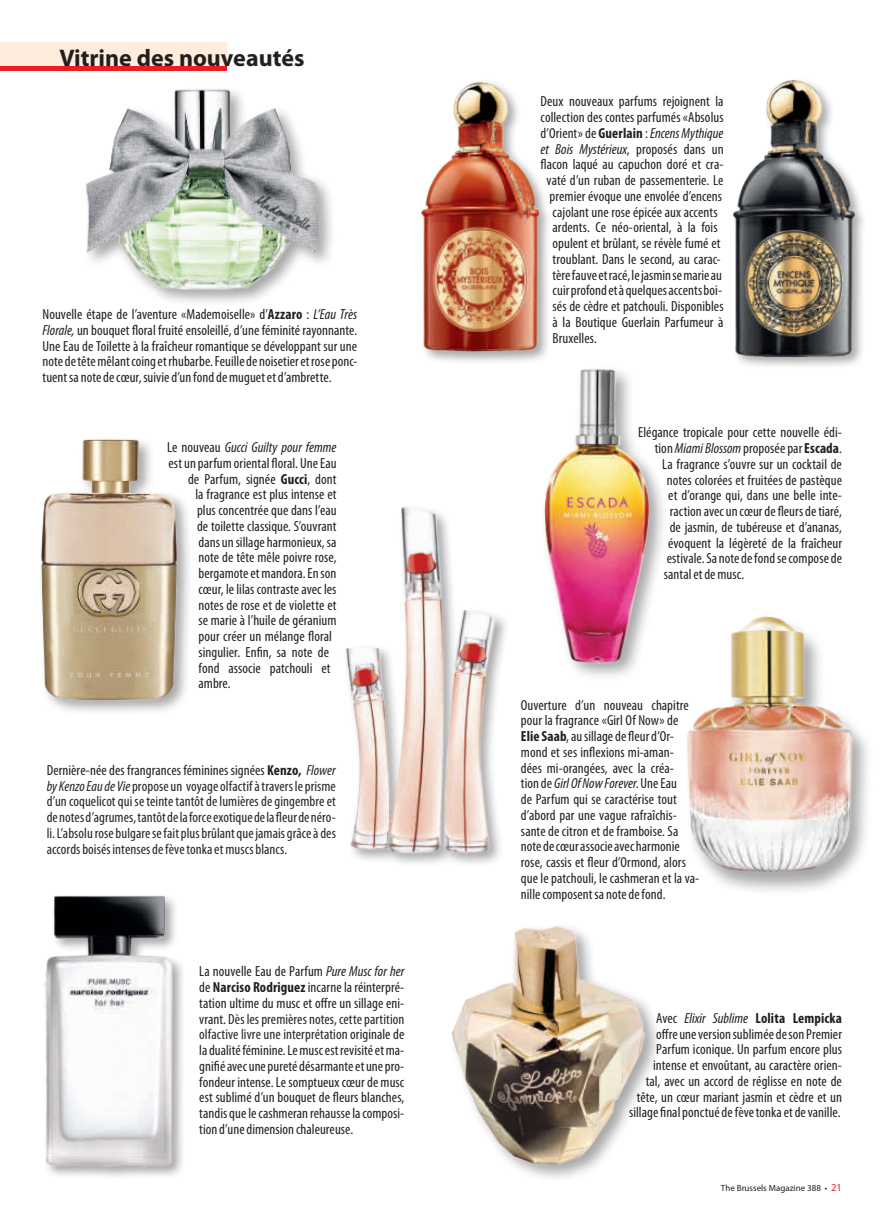
<style>
.page{position:relative;width:893px;height:1212px;background:#fff}
.page>*{position:absolute;margin:0;border:0;box-sizing:border-box;transform-origin:0 0}
.t1{font:700 24px "Myriad Pro";color:#231f20}
.t2{font:condensed 14.7px/15.8px "Myriad Pro";letter-spacing:.005em;color:#231f20;text-align:justify}
.t3{font:condensed 14.7px/15.8px "Myriad Pro";letter-spacing:.005em;color:#262626;text-align:justify}
.t4{font:italic condensed 14.7px "Myriad Pro";color:#231f20}
.t5{font:9px "Myriad Pro";color:#231f20}
.s1{font-weight:700}
.s2{font-style:italic}
.s3{font-style:normal}
.s4{color:#231f20}
.s5{font-weight:700;color:#231f20}
.s6{color:#262626}
.s7{font-weight:700;font-style:normal}
.s8{font-size:10.5px;color:#ee1d23}
</style>
<div class="page">
<div style="left:0;top:43px;width:226px;height:25px;background:#feeddc"></div>
<hr style="left:0;top:66px;width:226px;height:4px;background:#ee1d23">
<div style="left:731px;top:78px;width:137px;height:292px;background:#231f20;opacity:.4"></div>
<img style="left:733px;top:79px;width:123px;height:277px">
<div style="left:419px;top:79px;width:134px;height:286px;background:#231f20;opacity:.4"></div>
<img style="left:420px;top:79px;width:119px;height:280px">
<img style="left:85px;top:89px;width:245px;height:212px">
<img style="left:346px;top:507px;width:160px;height:357px">
<div style="left:42px;top:893px;width:144px;height:288px;background:#231f20;opacity:.4"></div>
<img style="left:43px;top:893px;width:132px;height:276px">
<div style="left:449px;top:922px;width:214px;height:260px;background:#231f20;opacity:.4"></div>
<img style="left:449px;top:922px;width:214px;height:246px">
<div style="left:38px;top:436px;width:155px;height:280px;background:#231f20;opacity:.4"></div>
<img style="left:38px;top:436px;width:149px;height:271px">
<img style="left:544px;top:369px;width:115px;height:308px">
<div style="left:684px;top:616px;width:190px;height:280px;background:#231f20;opacity:.4"></div>
<img style="left:684px;top:616px;width:175px;height:266px">
<h1 class="t1" style="left:60px;top:42px;width:246px">Vitrine des nouveautés</h1>
<p class="t2" style="left:43px;top:306px;width:316px">Nouvelle étape de l’aventure «Mademoiselle» d’<span class="s1">Azzaro</span> : <span class="s2">L’Eau Très Florale,</span> un bouquet floral fruité ensoleillé, d’une féminité rayonnante.<br>Une Eau de Toilette à la fraîcheur romantique se développant sur une note de tête mêlant coing et rhubarbe. Feuille de noisetier et rose ponc&shy;tuent sa note de cœur, suivie d’un fond de muguet et d’ambrette.</p>
<p class="t4" style="left:167px;top:438px;width:171px"><span class="s3">Le nouveau</span> Gucci Guilty pour femme</p>
<p class="t2" style="left:169px;top:455px;width:169px">est un parfum oriental floral. Une Eau</p>
<p class="t2" style="left:188px;top:471px;width:150px">de Parfum, signée <span class="s1">Gucci</span>, dont</p>
<p class="t2" style="left:196px;top:486px;width:143px">la fragrance est plus intense et</p>
<p class="t2" style="left:197px;top:502px;width:141px">plus concentrée que dans l’eau</p>
<p class="t2" style="left:197px;top:518px;width:141px">de toilette classique. S’ouvrant</p>
<p class="t2" style="left:199px;top:534px;width:140px">dans un sillage harmonieux, sa</p>
<p class="t2" style="left:199px;top:549px;width:140px">note de tête mêle poivre rose,</p>
<p class="t2" style="left:199px;top:565px;width:140px">bergamote et mandora. En son</p>
<p class="t2" style="left:199px;top:581px;width:139px">cœur, le lilas contraste avec les</p>
<p class="t2" style="left:199px;top:597px;width:139px">notes de rose et de violette et</p>
<p class="t2" style="left:199px;top:612px;width:139px">se marie à l’huile de géranium</p>
<p class="t2" style="left:199px;top:628px;width:135px">pour créer un mélange floral</p>
<p class="t2" style="left:199px;top:644px;width:132px">singulier. Enfin, sa note de</p>
<p class="t2" style="left:199px;top:660px;width:134px">fond associe patchouli et</p>
<p class="t2" style="left:199px;top:675px;width:34px">ambre.</p>
<p class="t3" style="left:47px;top:762px;width:291px"><span class="s4">Dernière-née des frangrances féminines signées</span> <span class="s5">Kenzo,</span> <span class="s2">Flower by Kenzo Eau de Vie</span> propose un voyage olfactif à travers le prisme d’un coquelicot qui se teinte tantôt de lumières de gingembre et de notes d’agrumes, tantôt de la force exotique de la fleur de néro&shy;li. L’absolu rose bulgare se fait plus brûlant que jamais grâce à des accords boisés intenses de fève tonka et muscs blancs.</p>
<p class="t2" style="left:199px;top:963px;width:207px">La nouvelle Eau de Parfum <span class="s2">Pure Musc for her </span>de <span class="s1">Narciso Rodriguez</span> incarne la réinterpré&shy;tation ultime du musc et offre un sillage eni&shy;vrant. <span class="s6">Dès les premières notes, cette partition olfactive livre une interprétation</span> originale de la dualité féminine. Le musc est revisité et ma&shy;gnifié avec une pureté désarmante et une pro&shy;fondeur intense. Le somptueux cœur de musc est sublimé d’un bouquet de fleurs blanches, tandis que le cashmeran rehausse la composi&shy;tion d’une dimension chaleureuse.</p>
<p class="t2" style="left:541px;top:93px;width:184px">Deux nouveaux parfums rejoignent la</p>
<p class="t2" style="left:541px;top:109px;width:184px">collection des contes parfumés «Absolus</p>
<p class="t4" style="left:541px;top:124px;width:185px"><span class="s3">d’Orient» de</span> <span class="s7">Guerlain</span> <span class="s3">:</span> Encens Mythique</p>
<p class="t4" style="left:541px;top:140px;width:185px">et Bois Mystérieux<span class="s3">, proposés dans un</span></p>
<p class="t2" style="left:541px;top:156px;width:185px">flacon laqué au capuchon doré et cra-</p>
<p class="t2" style="left:547px;top:172px;width:178px">vaté d’un ruban de passementerie. Le</p>
<p class="t2" style="left:550px;top:188px;width:174px">premier évoque une envolée d’encens</p>
<p class="t2" style="left:553px;top:204px;width:166px">cajolant une rose épicée aux accents</p>
<p class="t2" style="left:553px;top:219px;width:166px">ardents. Ce néo-oriental, à la fois</p>
<p class="t2" style="left:553px;top:235px;width:169px">opulent et brûlant, se révèle fumé et</p>
<p class="t2" style="left:553px;top:251px;width:169px">troublant. Dans le second, au carac-</p>
<p class="t2" style="left:553px;top:267px;width:171px">tère fauve et racé, le jasmin se marie au</p>
<p class="t2" style="left:553px;top:282px;width:171px">cuir profond et à quelques accents boi-</p>
<p class="t2" style="left:553px;top:298px;width:172px">sés de cèdre et patchouli. Disponibles</p>
<p class="t2" style="left:553px;top:314px;width:172px">à la Boutique Guerlain Parfumeur à</p>
<p class="t2" style="left:553px;top:330px;width:46px">Bruxelles.</p>
<p class="t2" style="left:638px;top:424px;width:205px">Elégance tropicale pour cette nouvelle édi-</p>
<p class="t2" style="left:655px;top:440px;width:189px">tion <span class="s2">Miami Blossom</span> proposée par <span class="s1">Escada</span>.</p>
<p class="t2" style="left:662px;top:456px;width:181px">La fragrance s’ouvre sur un cocktail de</p>
<p class="t2" style="left:667px;top:472px;width:177px">notes colorées et fruitées de pastèque</p>
<p class="t2" style="left:668px;top:487px;width:175px">et d’orange qui, dans une belle inte-</p>
<p class="t2" style="left:670px;top:503px;width:174px">raction avec un cœur de fleurs de tiaré,</p>
<p class="t2" style="left:670px;top:519px;width:174px">de jasmin, de tubéreuse et d’ananas,</p>
<p class="t2" style="left:668px;top:535px;width:175px">évoquent la légèreté de la fraîcheur</p>
<p class="t2" style="left:667px;top:550px;width:177px">estivale. Sa note de fond se compose de</p>
<p class="t2" style="left:664px;top:566px;width:82px">santal et de musc.</p>
<p class="t2" style="left:521px;top:697px;width:180px;text-align:left">Ouverture d’un nouveau chapitre pour la fragrance «Girl Of Now» de <span class="s1">Elie Saab</span>, au sillage de fleur d’Or&shy;mond et ses inflexions mi-aman-<br>dées mi-orangées, avec la créa-<br>tion de <span class="s2">Girl Of Now Forever</span>. Une Eau<br>de Parfum qui se caractérise tout d’abord par une vague rafraîchis&shy;sante de citron et de framboise. Sa note de cœur associe avec harmonie rose, cassis et fleur d’Ormond, alors que le patchouli, le cashmeran et la va&shy;nille composent sa note de fond.</p>
<p class="t2" style="left:629px;top:1010px;width:214px;text-align:right">Avec <span class="s2">Elixir Sublime</span> <span class="s1">Lolita Lempicka<br></span>offre une version sublimée de son Premier Parfum iconique. Un parfum encore plus intense et envoûtant, au caractère orien-<br>tal, avec un accord de réglisse en note de tête, un cœur mariant jasmin et cèdre et un sillage final ponctué de fève tonka et de vanille.</p>
<p class="t5" style="left:721px;top:1182px;width:122px">The Brussels Magazine 388 • <span class="s8">21</span></p>
</div>
